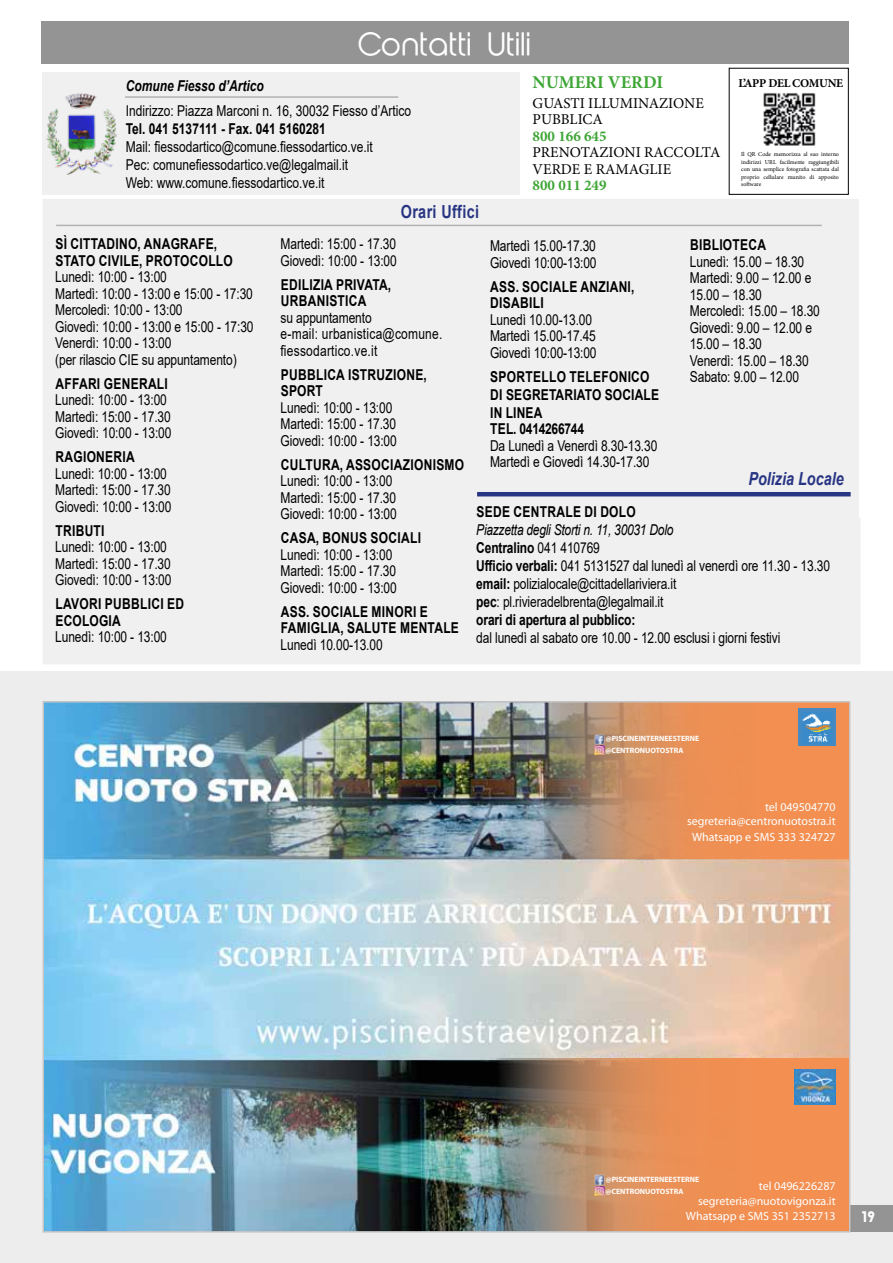
<style>
.page{position:relative;width:893px;height:1263px;background:#fff}
.page>*{position:absolute;margin:0;border:0;box-sizing:border-box;transform-origin:0 0}
.t1{font:30px "Abeatby Kai";letter-spacing:.02em;color:#fff}
.t2{font:italic 700 18px "Arial";color:#283583;scale:.8 1}
.t3{font:700 18px "Minion Pro";color:#3ea635}
.t4{font:700 18px "Arial";letter-spacing:.025em;color:#283583;scale:.8 1}
.t5{font:15px/16.5px "Arial";letter-spacing:-.01em;color:#000;scale:.8 1}
.t6{font:700 15px/16.5px "Arial";letter-spacing:.025em;color:#000;scale:.8 1}
.t7{font:15px/16.5px "Minion Pro";color:#000}
.t8{font:15px/16.5px "Arial";letter-spacing:.02em;color:#000;scale:.8 1}
.t9{font:700 15px "Arial";color:#000;scale:.8 1}
.t10{font:italic 700 15px "Arial";color:#000;scale:.8 1}
.t11{font:700 15px "Minion Pro";color:#3ea635}
.t12{font:700 15px "Arial";letter-spacing:-.02em;color:#000;scale:.8 1}
.t13{font:900 15px "Lovelo";color:#fff}
.t14{font:12px/15.3px "Myriad Pro";color:#fff;text-align:right}
.t15{font:700 12px "Minion Pro";letter-spacing:-.025em;color:#000}
.t16{font:700 7.65px/11.6px "Myriad Pro";color:#fff}
.t17{font:6px/7.5px "Minion Pro";letter-spacing:-.005em;color:#000;text-align:justify}
.s1{font-style:italic}
.s2{font-weight:700}
</style>
<div class="page">
<div style="left:43px;top:72px;width:477px;height:123px;background:#ededed"></div>
<img style="left:47px;top:94px;width:69px;height:80px">
<div style="left:43px;top:199px;width:817px;height:465px;background:#f0f0f0"></div>
<div style="left:0;top:672px;width:893px;height:591px;background:#ededed"></div>
<div style="left:41px;top:21px;width:808px;height:43px;background:#949494"></div>
<hr style="left:125px;top:96px;width:273px;height:2px;background:#b3b2b2">
<div style="left:850px;top:1205px;width:43px;height:27px;background:#949494"></div>
<hr style="left:56px;top:225px;width:766px;height:1px;background:#b3b2b2">
<hr style="left:477px;top:492px;width:374px;height:4px;background:#283583">
<img style="left:763px;top:93px;width:53px;height:53px">
<img style="left:46px;top:704px;width:801px;height:525px">
<svg style="left:544px;top:704px;width:303px;height:154px;background:#d48d5d"></svg>
<img style="left:798px;top:708px;width:38px;height:38px">
<svg style="left:594px;top:734px;width:11px;height:21px"></svg>
<svg style="left:497px;top:1058px;width:350px;height:171px;background:#ca885b"></svg>
<img style="left:794px;top:1070px;width:42px;height:35px">
<svg style="left:594px;top:1175px;width:11px;height:21px"></svg>
<h1 class="t1" style="left:359px;top:32px;width:175px">Contatti Utili</h1>
<p class="t10" style="left:126px;top:75px;width:174px">Comune Fiesso d’Artico</p>
<p class="t5" style="left:126px;top:103px;width:358px">Indirizzo: Piazza Marconi n. 16, 30032 Fiesso d’Artico</p>
<p class="t9" style="left:126px;top:118px;width:251px">Tel. 041 5137111 - Fax. 041 5160281</p>
<p class="t5" style="left:126px;top:138px;width:310px;line-height:18px">Mail: fiessodartico@comune.fiessodartico.ve.it<br>Pec: comunefiessodartico.ve@legalmail.it<br>Web: www.comune.fiessodartico.ve.it</p>
<p class="t4" style="left:401px;top:199px;width:99px">Orari Uffici</p>
<p class="t3" style="left:533px;top:69px;width:132px">NUMERI VERDI</p>
<p class="t7" style="left:533px;top:95px;width:173px">GUASTI ILLUMINAZIONE<br>PUBBLICA</p>
<p class="t11" style="left:533px;top:125px;width:76px">800 166 645</p>
<p class="t7" style="left:533px;top:145px;width:189px">PRENOTAZIONI RACCOLTA<br>VERDE E RAMAGLIE</p>
<p class="t11" style="left:533px;top:175px;width:76px">800 011 249</p>
<p class="t15" style="left:738px;top:75px;width:106px">L’APP DEL COMUNE</p>
<p class="t17" style="left:741px;top:151px;width:99px">Il QR Code memorizza al suo interno indirizzi URL facilmente raggiungibili con una semplice fotografia scattata dal proprio cellulare munito di apposito software</p>
<p class="t6" style="left:55px;top:236px;width:223px">SÌ CITTADINO, ANAGRAFE,<br>STATO CIVILE, PROTOCOLLO</p>
<p class="t5" style="left:55px;top:268px;width:249px">Lunedì: 10:00 - 13:00<br>Martedì: 10:00 - 13:00 e 15:00 - 17:30<br>Mercoledì: 10:00 - 13:00<br>Giovedì: 10:00 - 13:00 e 15:00 - 17:30<br>Venerdì: 10:00 - 13:00<br>(per rilascio CIE su appuntamento)</p>
<p class="t6" style="left:55px;top:375px;width:142px">AFFARI GENERALI</p>
<p class="t5" style="left:55px;top:391px;width:147px">Lunedì: 10:00 - 13:00<br>Martedì: 15:00 - 17.30<br>Giovedì: 10:00 - 13:00</p>
<p class="t6" style="left:55px;top:449px;width:101px">RAGIONERIA</p>
<p class="t5" style="left:55px;top:465px;width:147px">Lunedì: 10:00 - 13:00<br>Martedì: 15:00 - 17.30<br>Giovedì: 10:00 - 13:00</p>
<p class="t6" style="left:55px;top:522px;width:63px">TRIBUTI</p>
<p class="t5" style="left:55px;top:538px;width:147px">Lunedì: 10:00 - 13:00<br>Martedì: 15:00 - 17.30<br>Giovedì: 10:00 - 13:00</p>
<p class="t6" style="left:55px;top:596px;width:162px">LAVORI PUBBLICI ED<br>ECOLOGIA</p>
<p class="t5" style="left:55px;top:628px;width:141px">Lunedì: 10:00 - 13:00</p>
<p class="t5" style="left:281px;top:235px;width:147px">Martedì: 15:00 - 17.30<br>Giovedì: 10:00 - 13:00</p>
<p class="t6" style="left:281px;top:276px;width:140px">EDILIZIA PRIVATA,<br>URBANISTICA</p>
<p class="t8" style="left:281px;top:309px;width:204px">su appuntamento<br>e-mail: urbanistica@comune. fiessodartico.ve.it</p>
<p class="t6" style="left:281px;top:366px;width:184px">PUBBLICA ISTRUZIONE,<br>SPORT</p>
<p class="t5" style="left:281px;top:399px;width:147px">Lunedì: 10:00 - 13:00<br>Martedì: 15:00 - 17.30<br>Giovedì: 10:00 - 13:00</p>
<p class="t6" style="left:281px;top:456px;width:231px">CULTURA, ASSOCIAZIONISMO</p>
<p class="t5" style="left:281px;top:472px;width:147px">Lunedì: 10:00 - 13:00<br>Martedì: 15:00 - 17.30<br>Giovedì: 10:00 - 13:00</p>
<p class="t6" style="left:281px;top:530px;width:177px">CASA, BONUS SOCIALI</p>
<p class="t5" style="left:281px;top:546px;width:147px">Lunedì: 10:00 - 13:00<br>Martedì: 15:00 - 17.30<br>Giovedì: 10:00 - 13:00</p>
<p class="t6" style="left:281px;top:603px;width:224px">ASS. SOCIALE MINORI E<br>FAMIGLIA, SALUTE MENTALE</p>
<p class="t5" style="left:281px;top:636px;width:129px">Lunedì 10.00-13.00</p>
<p class="t5" style="left:490px;top:238px;width:135px">Martedì 15.00-17.30<br>Giovedì 10:00-13:00</p>
<p class="t6" style="left:490px;top:278px;width:182px">ASS. SOCIALE ANZIANI,<br>DISABILI</p>
<p class="t5" style="left:490px;top:311px;width:135px">Lunedì 10.00-13.00<br>Martedì 15.00-17.45<br>Giovedì 10:00-13:00</p>
<p class="t6" style="left:490px;top:368px;width:213px;line-height:18px">SPORTELLO TELEFONICO<br>DI SEGRETARIATO SOCIALE<br>IN LINEA</p>
<p class="t12" style="left:490px;top:418px;width:119px">TEL. 0414266744</p>
<p class="t5" style="left:490px;top:437px;width:211px">Da Lunedì a Venerdì 8.30-13.30<br>Martedì e Giovedì 14.30-17.30</p>
<p class="t6" style="left:690px;top:237px;width:97px">BIBLIOTECA</p>
<p class="t5" style="left:690px;top:253px;width:164px">Lunedì: 15.00 – 18.30<br>Martedì: 9.00 – 12.00 e<br>15.00 – 18.30<br>Mercoledì: 15.00 – 18.30<br>Giovedì: 9.00 – 12.00 e<br>15.00 – 18.30<br>Venerdì: 15.00 – 18.30<br>Sabato: 9.00 – 12.00</p>
<p class="t2" style="left:748px;top:467px;width:121px">Polizia Locale</p>
<p class="t6" style="left:476px;top:504px;width:201px">SEDE CENTRALE DI DOLO</p>
<p class="t5" style="left:476px;top:521px;width:444px;line-height:18px"><span class="s1">Piazzetta degli Storti n. 11, 30031 Dolo<br></span><span class="s2">Centralino</span> 041 410769<br><span class="s2">Ufficio verbali:</span> 041 5131527 dal lunedì al venerdì ore 11.30 - 13.30 <span class="s2">email:</span> polizialocale@cittadellariviera.it<br><span class="s2">pec</span>: pl.rivieradelbrenta@legalmail.it<br><span class="s2">orari di apertura al pubblico:</span></p>
<p class="t5" style="left:476px;top:629px;width:382px">dal lunedì al sabato ore 10.00 - 12.00 esclusi i giorni festivi</p>
<p class="t16" style="left:605px;top:733px;width:95px">@PISCINEINTERNEESTERNE @CENTRONUOTOSTRA</p>
<p class="t14" style="left:687px;top:800px;width:150px;line-height:14.5px">tel 049504770 segreteria@centronuotostra.it</p>
<p class="t14" style="left:692px;top:829px;width:145px">Whatsapp e SMS 333 324727</p>
<p class="t16" style="left:605px;top:1174px;width:95px">@PISCINEINTERNEESTERNE @CENTRONUOTOSTRA</p>
<p class="t14" style="left:686px;top:1178px;width:151px">tel 0496226287 segreteria@nuotovigonza.it<br>Whatsapp e SMS 351 2352713</p>
<p class="t13" style="left:862px;top:1207px;width:15px">19</p>
</div>
